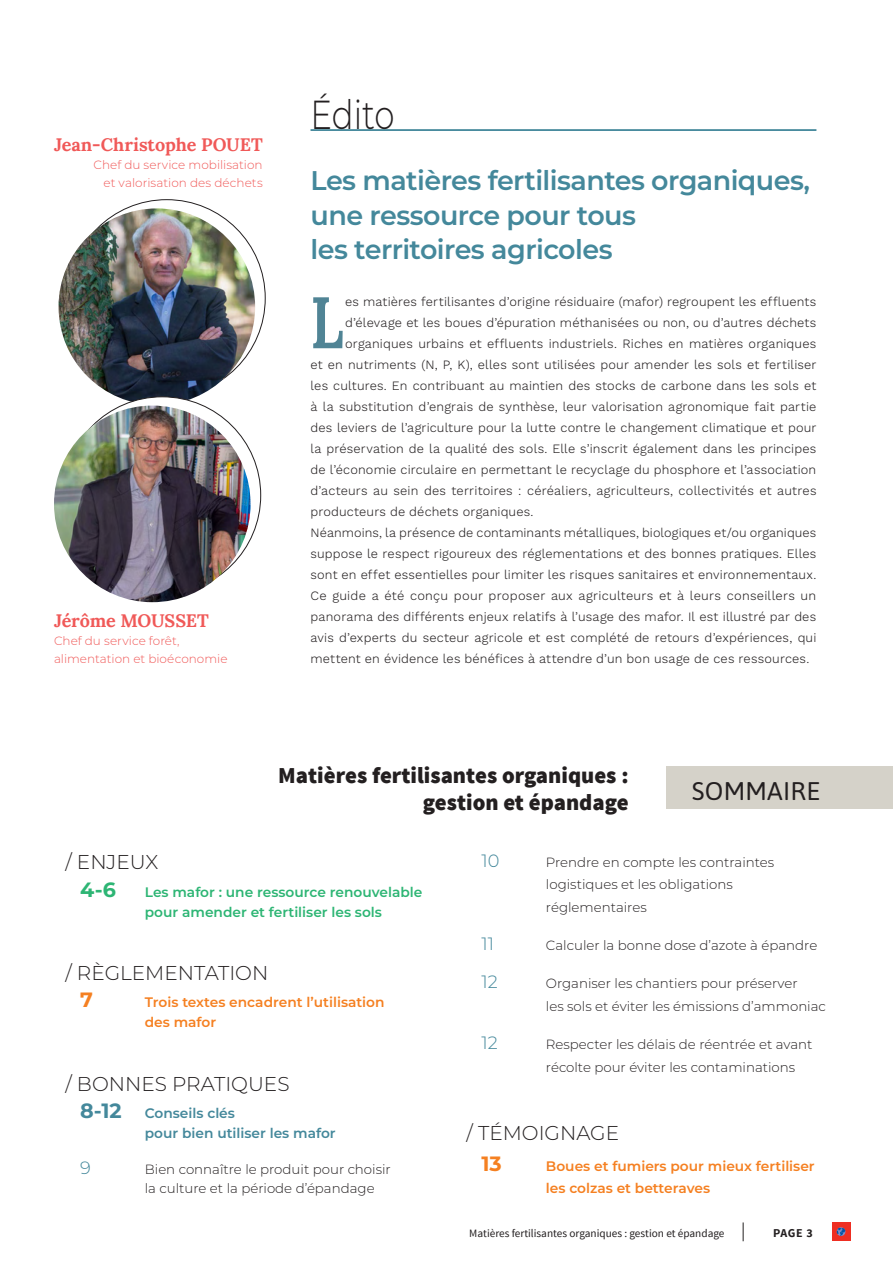
<style>
.page{position:relative;width:893px;height:1263px;background:#fff}
.page>*{position:absolute;margin:0;border:0;box-sizing:border-box;transform-origin:0 0}
.t1{font:700 72.75px "Lora";color:#508495;scale:.75 1}
.t2{font:300 40.5px "Montserrat";letter-spacing:-.005em;color:#231f20;scale:.8 1}
.t3{font:600 27px/34.5px "Montserrat";letter-spacing:-.02em;color:#44889b}
.t4{font:25.5px "Asap";letter-spacing:.01em;color:#231f20}
.t5{font:900 22.65px/26.7px "Source Sans Pro";color:#231f20;text-align:right}
.t6{font:700 20.7px "Montserrat";color:#2db574}
.t7{font:700 20.7px "Montserrat";color:#f58021}
.t8{font:300 20.1px "Montserrat";color:#231f20}
.t9{font:700 18px "Lora";letter-spacing:-.01em;color:#f05958}
.t10{font:300 17.85px "Montserrat";color:#44889b}
.t11{font:600 13.8px/20px "Montserrat";color:#f58021}
.t12{font:600 13.8px/20px "Montserrat";color:#2db574}
.t13{font:600 13.8px/20px "Montserrat";color:#44889b}
.t14{font:300 13.35px/22.6px "Montserrat";color:#231f20}
.t15{font:300 12.75px "Work Sans";letter-spacing:.015em;color:#231f20}
.t16{font:300 12px/18px "Montserrat";letter-spacing:.005em;color:#f05958;text-align:right}
.t17{font:700 12px "Source Sans Pro";color:#231f20}
.t18{font:11.25px "Source Sans Pro";color:#231f20}
.s1{font-weight:700;font-size:20.7px}
</style>
<div class="page">
<svg style="left:743px;top:1222px;width:1px;height:19px"></svg>
<div style="left:832px;top:1222px;width:18px;height:19px;background:#ee2e22"></div>
<svg style="left:837px;top:1227px;width:8px;height:9px"></svg>
<div style="left:666px;top:766px;width:227px;height:43px;background:#d5d2c9"></div>
<hr style="left:310px;top:129px;width:506px;height:2px;background:#44889b">
<img style="left:59px;top:208px;width:196px;height:197px;border-radius:98px">
<svg style="left:64px;top:397px;width:197px;height:197px"></svg>
<img style="left:54px;top:406px;width:197px;height:196px;border-radius:98px">
<h3 class="t9" style="left:54px;top:133px;width:210px">Jean-Christophe POUET</h3>
<p class="t16" style="left:94px;top:156px;width:171px">Chef du service mobilisation et valorisation des déchets</p>
<h3 class="t9" style="left:54px;top:609px;width:156px">Jérôme MOUSSET</h3>
<p class="t16" style="left:54px;top:632px;width:175px;text-align:left">Chef du service forêt, alimentation et bioéconomie</p>
<h2 class="t2" style="left:310px;top:88px;width:107px">Édito</h2>
<h3 class="t3" style="left:310px;top:162px;width:501px">Les matières fertilisantes organiques, une ressource pour tous<br>les territoires agricoles</h3>
<h1 class="t1" style="left:310px;top:275px;width:45px">L</h1>
<p class="t15" style="left:345px;top:294px;width:473px">es matières fertilisantes d’origine résiduaire (mafor) regroupent les effluents</p>
<p class="t15" style="left:345px;top:315px;width:473px">d’élevage et les boues d’épuration méthanisées ou non, ou d’autres déchets</p>
<p class="t15" style="left:345px;top:336px;width:473px">organiques urbains et effluents industriels. Riches en matières organiques</p>
<p class="t15" style="left:310px;top:357px;width:507px">et en nutriments (N, P, K), elles sont utilisées pour amender les sols et fertiliser</p>
<p class="t15" style="left:310px;top:378px;width:507px">les cultures. En contribuant au maintien des stocks de carbone dans les sols et</p>
<p class="t15" style="left:310px;top:399px;width:507px">à la substitution d’engrais de synthèse, leur valorisation agronomique fait partie</p>
<p class="t15" style="left:310px;top:420px;width:507px">des leviers de l’agriculture pour la lutte contre le changement climatique et pour</p>
<p class="t15" style="left:310px;top:441px;width:507px">la préservation de la qualité des sols. Elle s’inscrit également dans les principes</p>
<p class="t15" style="left:310px;top:462px;width:507px">de l’économie circulaire en permettant le recyclage du phosphore et l’association</p>
<p class="t15" style="left:310px;top:483px;width:508px">d’acteurs au sein des territoires : céréaliers, agriculteurs, collectivités et autres</p>
<p class="t15" style="left:310px;top:504px;width:225px">producteurs de déchets organiques.</p>
<p class="t15" style="left:310px;top:525px;width:507px">Néanmoins, la présence de contaminants métalliques, biologiques et/ou organiques</p>
<p class="t15" style="left:310px;top:546px;width:507px">suppose le respect rigoureux des réglementations et des bonnes pratiques. Elles</p>
<p class="t15" style="left:310px;top:567px;width:507px">sont en effet essentielles pour limiter les risques sanitaires et environnementaux.</p>
<p class="t15" style="left:310px;top:588px;width:507px">Ce guide a été conçu pour proposer aux agriculteurs et à leurs conseillers un</p>
<p class="t15" style="left:310px;top:609px;width:507px">panorama des différents enjeux relatifs à l’usage des mafor. Il est illustré par des</p>
<p class="t15" style="left:310px;top:630px;width:507px">avis d’experts du secteur agricole et est complété de retours d’expériences, qui</p>
<p class="t15" style="left:310px;top:651px;width:500px">mettent en évidence les bénéfices à attendre d’un bon usage de ces ressources.</p>
<h3 class="t5" style="left:278px;top:763px;width:352px">Matières fertilisantes organiques : gestion et épandage</h3>
<h3 class="t4" style="left:692px;top:775px;width:130px">SOMMAIRE</h3>
<h3 class="t8" style="left:65px;top:848px;width:95px">/ ENJEUX</h3>
<h3 class="t6" style="left:80px;top:874px;width:37px">4-6</h3>
<p class="t12" style="left:145px;top:881px;width:279px">Les mafor : une ressource renouvelable pour amender et fertiliser les sols</p>
<h3 class="t8" style="left:65px;top:959px;width:205px">/ RÈGLEMENTATION</h3>
<h3 class="t7" style="left:80px;top:985px;width:14px">7</h3>
<p class="t11" style="left:145px;top:992px;width:241px">Trois textes encadrent l’utilisation des mafor</p>
<h3 class="t8" style="left:65px;top:1070px;width:226px">/ BONNES PRATIQUES</h3>
<p class="t13" style="left:145px;top:1103px;width:192px;text-indent:-65px"><span class="s1">8-12</span> Conseils clés<br>pour bien utiliser les mafor</p>
<h3 class="t10" style="left:80px;top:1155px;width:12px">9</h3>
<p class="t14" style="left:145px;top:1158px;width:248px;line-height:19.8px">Bien connaître le produit pour choisir la culture et la période d’épandage</p>
<h3 class="t10" style="left:481px;top:848px;width:19px">10</h3>
<p class="t14" style="left:546px;top:850px;width:230px">Prendre en compte les contraintes logistiques et les obligations réglementaires</p>
<h3 class="t10" style="left:481px;top:932px;width:14px">11</h3>
<p class="t14" style="left:546px;top:934px;width:273px">Calculer la bonne dose d’azote à épandre</p>
<h3 class="t10" style="left:481px;top:970px;width:18px">12</h3>
<p class="t14" style="left:546px;top:972px;width:282px">Organiser les chantiers pour préserver<br>les sols et éviter les émissions d’ammoniac</p>
<h3 class="t10" style="left:481px;top:1031px;width:18px">12</h3>
<p class="t14" style="left:546px;top:1033px;width:268px">Respecter les délais de réentrée et avant récolte pour éviter les contaminations</p>
<h3 class="t8" style="left:466px;top:1120px;width:154px">/ TÉMOIGNAGE</h3>
<h3 class="t7" style="left:481px;top:1148px;width:22px">13</h3>
<p class="t11" style="left:546px;top:1154px;width:270px;line-height:22.6px">Boues et fumiers pour mieux fertiliser les colzas et betteraves</p>
<p class="t18" style="left:469px;top:1226px;width:257px">Matières fertilisantes organiques : gestion et épandage</p>
<p class="t17" style="left:773px;top:1225px;width:41px">PAGE 3</p>
</div>
